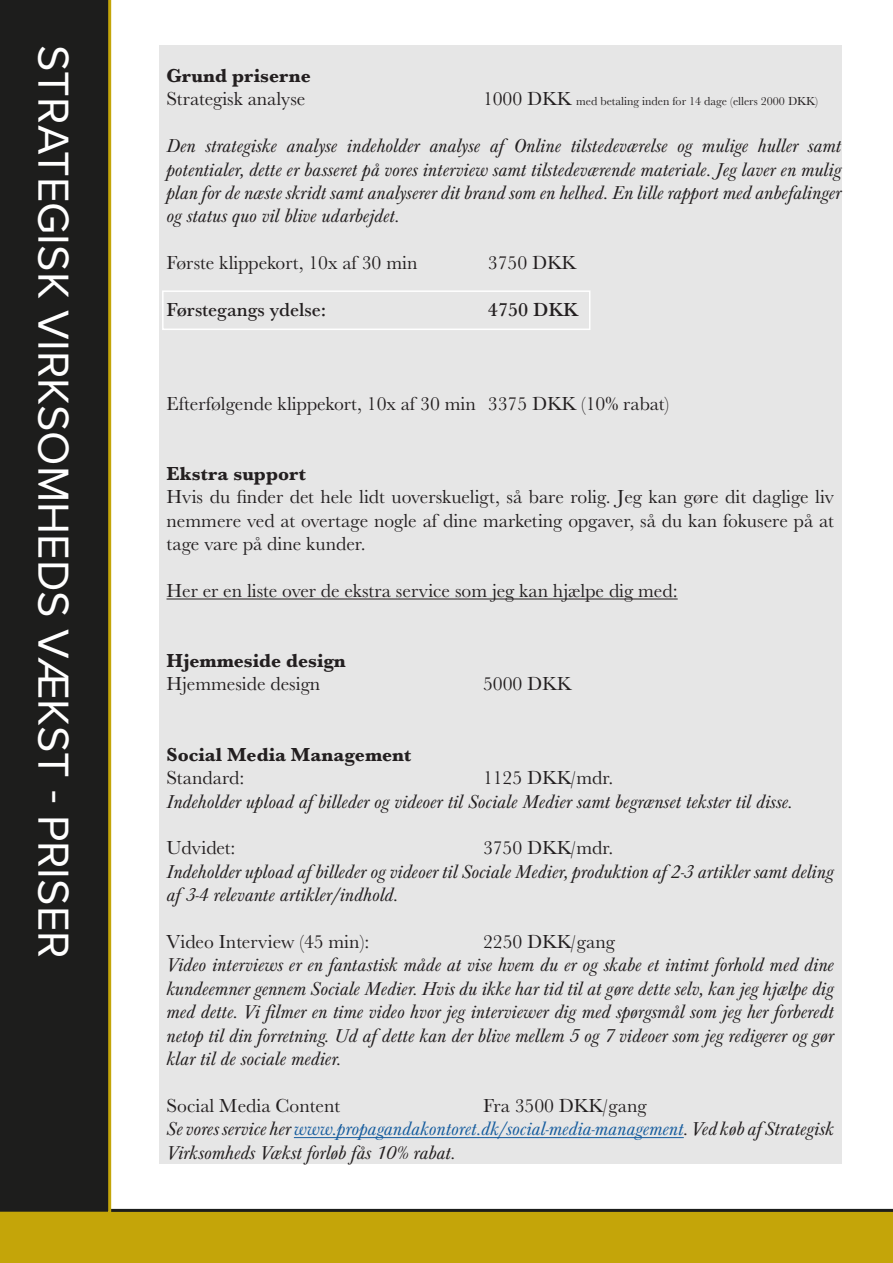
<style>
.page{position:relative;width:893px;height:1263px;background:#fff}
.page>*{position:absolute;margin:0;border:0;box-sizing:border-box;transform-origin:0 0}
.t1{font:45px "Proxima Nova";color:#fff}
.t2{font:italic 19.5px/23.4px "Baskerville URW";color:#231f20;text-align:justify}
.t3{font:19.5px/23.4px "Baskerville URW";color:#231f20;text-align:justify}
.t4{font:700 expanded 19.5px "Baskerville URW";color:#231f20}
.t5{font:500 19.5px "Baskerville URW";color:#231f20}
.t6{font:12px "Baskerville URW";color:#231f20}
.s1{font-size:19.5px}
.s2{font-style:normal}
.s3{color:#175d9e}
</style>
<div class="page">
<div style="left:0;top:1209px;width:893px;height:54px;background:#c4a509"></div>
<div style="left:0;top:0;width:111px;height:1215px;background:#1d1d1c"></div>
<div style="left:159px;top:45px;width:682px;height:1118px;background:#e6e6e6"></div>
<hr style="left:166px;top:599px;width:512px;height:1px;background:#231f20">
<hr style="left:294px;top:1137px;width:390px;height:1px;background:#175d9e">
<div style="left:162px;top:290px;width:428px;height:40px;border:2px solid #fff"></div>
<h1 class="t1" style="left:87px;top:45px;width:915px;rotate:90deg">STRATEGISK VIRKSOMHEDS VÆKST - PRISER</h1>
<p class="t4" style="left:166px;top:64px;width:146px">Grund priserne</p>
<p class="t3" style="left:166px;top:87px;width:140px">Strategisk analyse</p>
<p class="t6" style="left:483px;top:93px;width:337px"><span class="s1">1000 DKK</span> med betaling inden for 14 dage (ellers 2000 DKK)</p>
<p class="t2" style="left:166px;top:135px;width:676px">Den strategiske analyse indeholder analyse af Online tilstedeværelse og mulige huller samt potentialer, dette er basseret på vores interview samt tilstedeværende materiale. Jeg laver en mulig plan for de næste skridt samt analyserer dit brand som en helhed. En lille rapport med anbefalinger og status quo vil blive udarbejdet.</p>
<p class="t3" style="left:166px;top:250px;width:252px">Første klippekort, 10x af 30 min</p>
<p class="t3" style="left:488px;top:250px;width:90px">3750 DKK</p>
<p class="t5" style="left:166px;top:296px;width:161px">Førstegangs ydelse:</p>
<p class="t5" style="left:488px;top:296px;width:92px">4750 DKK</p>
<p class="t3" style="left:166px;top:391px;width:504px">Efterfølgende klippekort, 10x af 30 min 3375 DKK (10% rabat)</p>
<p class="t4" style="left:166px;top:462px;width:141px">Ekstra support</p>
<p class="t3" style="left:166px;top:484px;width:669px">Hvis du finder det hele lidt uoverskueligt, så bare rolig. Jeg kan gøre dit daglige liv nemmere ved at overtage nogle af dine marketing opgaver, så du kan fokusere på at tage vare på dine kunder.</p>
<p class="t3" style="left:166px;top:578px;width:513px">Her er en liste over de ekstra service som jeg kan hjælpe dig med:</p>
<p class="t4" style="left:166px;top:649px;width:181px">Hjemmeside design</p>
<p class="t3" style="left:166px;top:672px;width:155px">Hjemmeside design</p>
<p class="t3" style="left:483px;top:672px;width:90px">5000 DKK</p>
<p class="t4" style="left:166px;top:743px;width:246px">Social Media Management</p>
<p class="t3" style="left:166px;top:765px;width:79px">Standard:</p>
<p class="t3" style="left:483px;top:765px;width:132px">1125 DKK/mdr.</p>
<p class="t2" style="left:166px;top:790px;width:628px">Indeholder upload af billeder og videoer til Sociale Medier samt begrænset tekster til disse.</p>
<p class="t3" style="left:166px;top:835px;width:71px">Udvidet:</p>
<p class="t3" style="left:483px;top:835px;width:132px">3750 DKK/mdr.</p>
<p class="t2" style="left:166px;top:860px;width:669px">Indeholder upload af billeder og videoer til Sociale Medier, produktion af 2-3 artikler samt deling af 3-4 relevante artikler/indhold.</p>
<p class="t3" style="left:166px;top:929px;width:204px">Video Interview (45 min):</p>
<p class="t3" style="left:483px;top:929px;width:133px">2250 DKK/gang</p>
<p class="t2" style="left:166px;top:954px;width:669px">Video interviews er en fantastisk måde at vise hvem du er og skabe et intimt forhold med dine kundeemner gennem Sociale Medier. Hvis du ikke har tid til at gøre dette selv, kan jeg hjælpe dig med dette. Vi filmer en time video hvor jeg interviewer dig med spørgsmål som jeg her forberedt netop til din forretning. Ud af dette kan der blive mellem 5 og 7 videoer som jeg redigerer og gør klar til de sociale medier.</p>
<p class="t3" style="left:166px;top:1093px;width:175px">Social Media Content</p>
<p class="t2" style="left:166px;top:1094px;width:669px;text-align:left;text-indent:317px"><span class="s2">Fra 3500 DKK/gang<br></span>Se vores service her <span class="s3">www.propagandakontoret.dk/social-media-management</span>. Ved køb af Strategisk<br>Virksomheds Vækst forløb fås 10% rabat.</p>
</div>
